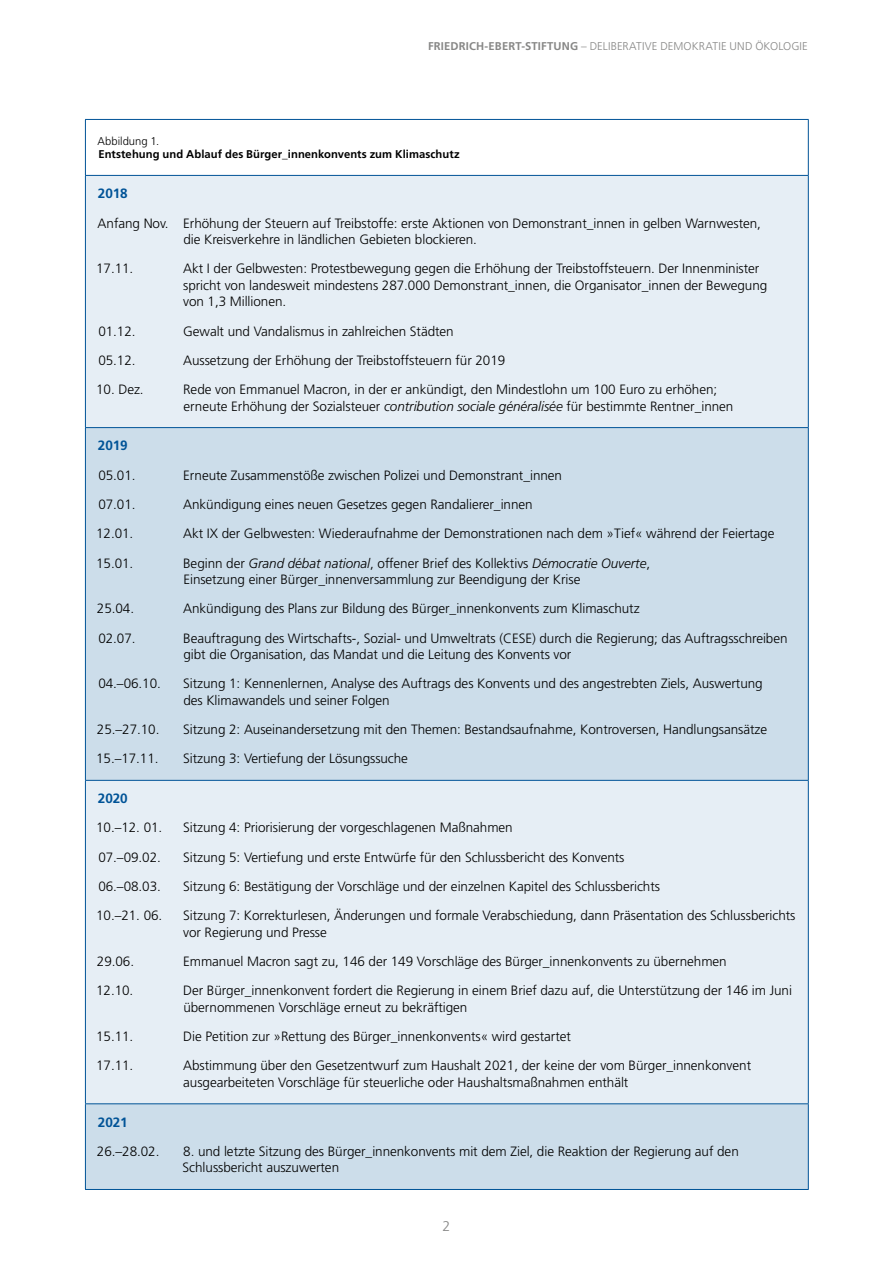
<style>
.page{position:relative;width:893px;height:1263px;background:#fff}
.page>*{position:absolute;margin:0;border:0;box-sizing:border-box;transform-origin:0 0}
.t1{font:300 14.1px "Frutiger LT Pro";color:#878786}
.t2{font:300 13.5px/16.5px "Frutiger LT Pro";letter-spacing:-.005em;color:#000}
.t3{font:700 13.5px "Frutiger LT Pro";letter-spacing:-.005em;color:#005397}
.t4{font:700 11.25px "Frutiger LT Pro";letter-spacing:.005em;color:#000}
.t5{font:700 11.25px "Frutiger LT Pro";letter-spacing:.015em;color:#878786}
.t6{font:300 11.25px "Frutiger LT Pro";color:#878786}
.t7{font:300 11.25px "Frutiger LT Pro";color:#000}
.s1{font-weight:300}
.s2{font-style:italic}
</style>
<div class="page">
<div style="left:86px;top:176px;width:722px;height:251px;background:#e6eef5"></div>
<svg style="left:86px;top:428px;width:722px;height:761px;background:#d6e4ee"></svg>
<hr style="left:85px;top:120px;width:1px;height:55px;background:#005397">
<hr style="left:85px;top:119px;width:724px;height:1px;background:#005397">
<hr style="left:808px;top:120px;width:1px;height:55px;background:#005397">
<hr style="left:85px;top:176px;width:1px;height:251px;background:#005397">
<hr style="left:85px;top:175px;width:724px;height:1px;background:#005397">
<hr style="left:808px;top:176px;width:1px;height:251px;background:#005397">
<hr style="left:85px;top:428px;width:1px;height:352px;background:#005397">
<hr style="left:85px;top:427px;width:724px;height:1px;background:#005397">
<hr style="left:808px;top:428px;width:1px;height:352px;background:#005397">
<hr style="left:85px;top:781px;width:1px;height:322px;background:#005397">
<hr style="left:85px;top:780px;width:724px;height:1px;background:#005397">
<hr style="left:808px;top:781px;width:1px;height:322px;background:#005397">
<hr style="left:85px;top:1104px;width:1px;height:85px;background:#005397">
<hr style="left:85px;top:1103px;width:724px;height:1px;background:#005397">
<hr style="left:808px;top:1104px;width:1px;height:85px;background:#005397">
<hr style="left:85px;top:1189px;width:724px;height:1px;background:#005397">
<p class="t5" style="left:428px;top:40px;width:176px">FRIEDRICH-EBERT-STIFTUNG <span class="s1">– Deliberative</span></p>
<p class="t6" style="left:660px;top:40px;width:15px">Demokratie</p>
<p class="t6" style="left:729px;top:40px;width:9px">und</p>
<p class="t6" style="left:755px;top:40px;width:16px">Ökologie</p>
<p class="t7" style="left:98px;top:134px;width:63px">Abbildung 1.</p>
<p class="t4" style="left:98px;top:148px;width:363px">Entstehung und Ablauf des Bürger_innenkonvents zum Klimaschutz</p>
<p class="t3" style="left:98px;top:186px;width:31px">2018</p>
<p class="t2" style="left:183px;top:215px;width:579px;text-indent:-86px">Anfang Nov. Erhöhung der Steuern auf Treibstoffe: erste Aktionen von Demonstrant_innen in gelben Warnwesten, die Kreisverkehre in ländlichen Gebieten blockieren.</p>
<p class="t2" style="left:96px;top:260px;width:39px">17.11.</p>
<p class="t2" style="left:183px;top:260px;width:586px">Akt I der Gelbwesten: Protestbewegung gegen die Erhöhung der Treibstoffsteuern. Der Innenminister spricht von landesweit mindestens 287.000 Demonstrant_innen, die Organisator_innen der Bewegung von 1,3 Millionen.</p>
<p class="t2" style="left:98px;top:323px;width:39px">01.12.</p>
<p class="t2" style="left:183px;top:323px;width:272px">Gewalt und Vandalismus in zahlreichen Städten</p>
<p class="t2" style="left:98px;top:352px;width:39px">05.12.</p>
<p class="t2" style="left:183px;top:352px;width:324px">Aussetzung der Erhöhung der Treibstoffsteuern für 2019</p>
<p class="t2" style="left:96px;top:381px;width:49px">10. Dez.</p>
<p class="t2" style="left:183px;top:381px;width:552px">Rede von Emmanuel Macron, in der er ankündigt, den Mindestlohn um 100 Euro zu erhöhen; erneute Erhöhung der Sozialsteuer <span class="s2">contribution sociale généralisée</span> für bestimmte Rentner_innen</p>
<p class="t3" style="left:98px;top:438px;width:31px">2019</p>
<p class="t2" style="left:98px;top:467px;width:39px">05.01.</p>
<p class="t2" style="left:183px;top:467px;width:380px">Erneute Zusammenstöße zwischen Polizei und Demonstrant_innen</p>
<p class="t2" style="left:98px;top:496px;width:39px">07.01.</p>
<p class="t2" style="left:183px;top:496px;width:351px">Ankündigung eines neuen Gesetzes gegen Randalierer_innen</p>
<p class="t2" style="left:96px;top:525px;width:39px">12.01.</p>
<p class="t2" style="left:183px;top:525px;width:593px">Akt IX der Gelbwesten: Wiederaufnahme der Demonstrationen nach dem »Tief« während der Feiertage</p>
<p class="t2" style="left:96px;top:555px;width:39px">15.01.</p>
<p class="t2" style="left:183px;top:555px;width:468px">Beginn der <span class="s2">Grand débat national</span>, offener Brief des Kollektivs <span class="s2">Démocratie Ouverte</span>,<br>Einsetzung einer Bürger_innenversammlung zur Beendigung der Krise</p>
<p class="t2" style="left:97px;top:600px;width:39px">25.04.</p>
<p class="t2" style="left:183px;top:600px;width:458px">Ankündigung des Plans zur Bildung des Bürger_innenkonvents zum Klimaschutz</p>
<p class="t2" style="left:98px;top:630px;width:39px">02.07.</p>
<p class="t2" style="left:183px;top:630px;width:606px">Beauftragung des Wirtschafts-, Sozial- und Umweltrats (CESE) durch die Regierung; das Auftragsschreiben gibt die Organisation, das Mandat und die Leitung des Konvents vor</p>
<p class="t2" style="left:98px;top:675px;width:64px">04.–06.10.</p>
<p class="t2" style="left:183px;top:675px;width:581px">Sitzung 1: Kennenlernen, Analyse des Auftrags des Konvents und des angestrebten Ziels, Auswertung des Klimawandels und seiner Folgen</p>
<p class="t2" style="left:97px;top:721px;width:64px">25.–27.10.</p>
<p class="t2" style="left:183px;top:721px;width:585px">Sitzung 2: Auseinandersetzung mit den Themen: Bestandsaufnahme, Kontroversen, Handlungsansätze</p>
<p class="t2" style="left:96px;top:750px;width:64px">15.–17.11.</p>
<p class="t2" style="left:183px;top:750px;width:226px">Sitzung 3: Vertiefung der Lösungssuche</p>
<p class="t3" style="left:98px;top:790px;width:31px">2020</p>
<p class="t2" style="left:96px;top:820px;width:68px">10.–12. 01.</p>
<p class="t2" style="left:183px;top:820px;width:331px">Sitzung 4: Priorisierung der vorgeschlagenen Maßnahmen</p>
<p class="t2" style="left:98px;top:849px;width:64px">07.–09.02.</p>
<p class="t2" style="left:183px;top:849px;width:443px">Sitzung 5: Vertiefung und erste Entwürfe für den Schlussbericht des Konvents</p>
<p class="t2" style="left:98px;top:878px;width:64px">06.–08.03.</p>
<p class="t2" style="left:183px;top:878px;width:478px">Sitzung 6: Bestätigung der Vorschläge und der einzelnen Kapitel des Schlussberichts</p>
<p class="t2" style="left:96px;top:907px;width:68px">10.–21. 06.</p>
<p class="t2" style="left:183px;top:907px;width:614px">Sitzung 7: Korrekturlesen, Änderungen und formale Verabschiedung, dann Präsentation des Schlussberichts vor Regierung und Presse</p>
<p class="t2" style="left:97px;top:953px;width:39px">29.06.</p>
<p class="t2" style="left:183px;top:953px;width:545px">Emmanuel Macron sagt zu, 146 der 149 Vorschläge des Bürger_innenkonvents zu übernehmen</p>
<p class="t2" style="left:96px;top:982px;width:39px">12.10.</p>
<p class="t2" style="left:183px;top:982px;width:610px">Der Bürger_innenkonvent fordert die Regierung in einem Brief dazu auf, die Unterstützung der 146 im Juni übernommenen Vorschläge erneut zu bekräftigen</p>
<p class="t2" style="left:96px;top:1028px;width:39px">15.11.</p>
<p class="t2" style="left:183px;top:1028px;width:389px">Die Petition zur »Rettung des Bürger_innenkonvents« wird gestartet</p>
<p class="t2" style="left:96px;top:1057px;width:39px">17.11.</p>
<p class="t2" style="left:183px;top:1057px;width:569px">Abstimmung über den Gesetzentwurf zum Haushalt 2021, der keine der vom Bürger_innenkonvent ausgearbeiteten Vorschläge für steuerliche oder Haushaltsmaßnahmen enthält</p>
<p class="t3" style="left:98px;top:1114px;width:31px">2021</p>
<p class="t2" style="left:97px;top:1143px;width:64px">26.–28.02.</p>
<p class="t2" style="left:183px;top:1143px;width:558px">8. und letzte Sitzung des Bürger_innenkonvents mit dem Ziel, die Reaktion der Regierung auf den<br>Schlussbericht auszuwerten</p>
<p class="t1" style="left:443px;top:1218px;width:9px">2</p>
</div>
